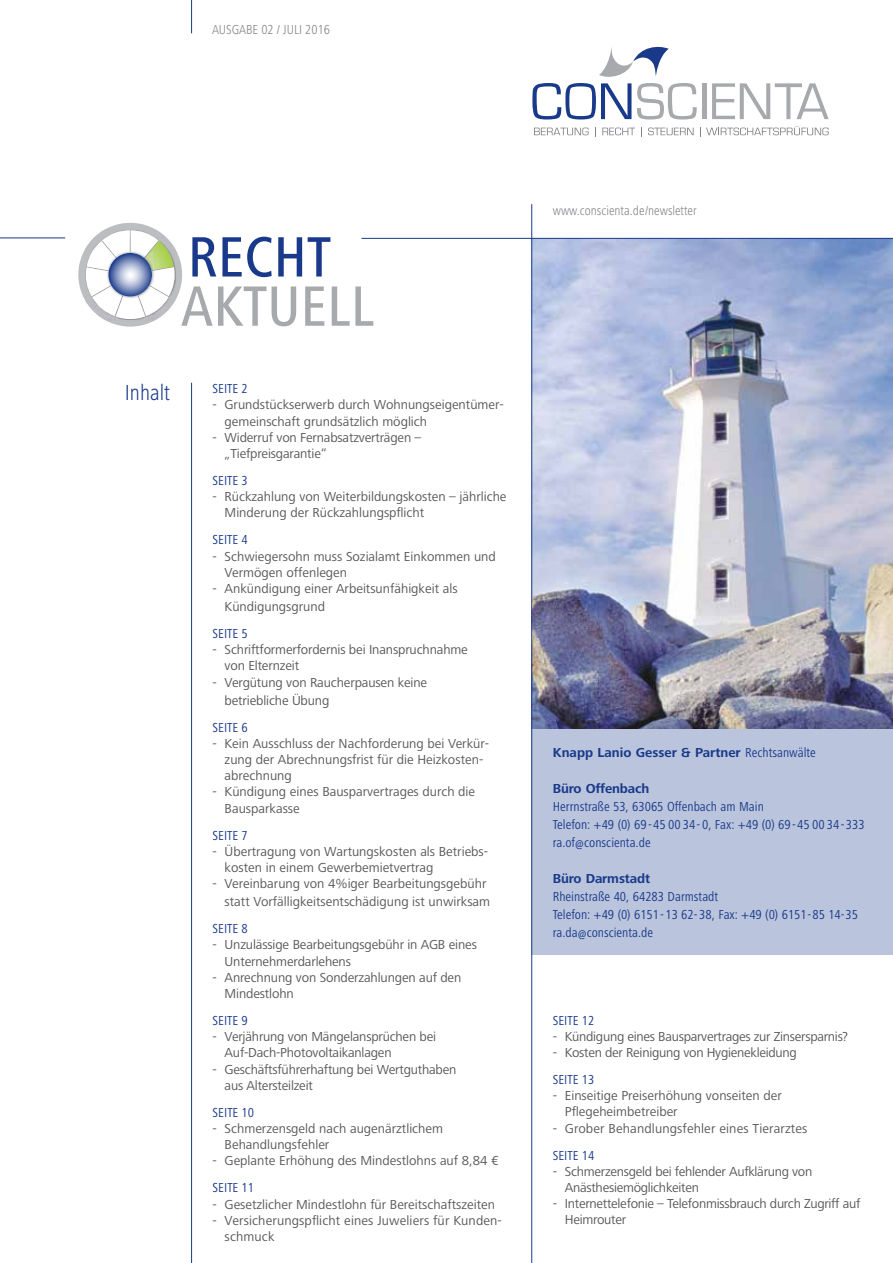
<style>
.page{position:relative;width:893px;height:1263px;background:#fff}
.page>*{position:absolute;margin:0;border:0;box-sizing:border-box;transform-origin:0 0}
.t1{font:500 condensed 58.8px "Frutiger Next LT";color:#a7a9ac}
.t2{font:500 condensed 58.8px "Frutiger Next LT";color:#19398a}
.t3{font:300 condensed 22.5px "Frutiger Next LT";color:#19398a}
.t4{font:13.5px/16.2px "Frutiger Next LT";color:#58595b}
.t5{font:condensed 13.5px/18px "Frutiger Next LT";color:#19398a}
.t6{font:13.5px/16.2px "Frutiger Next LT";letter-spacing:-.02em;color:#58595b}
.t7{font:700 13.5px "Frutiger Next Pro";letter-spacing:-.01em;color:#19398a}
.t8{font:300 condensed 13.5px "Frutiger Next LT";color:#808285}
.s1{font-family:"Frutiger Next LT";font-weight:400;font-stretch:condensed}
</style>
<div class="page">
<hr style="left:191px;top:0;width:1px;height:33px;background:#19398a">
<img style="left:532px;top:239px;width:361px;height:490px">
<div style="left:531px;top:729px;width:362px;height:225px;background:#bac4dc"></div>
<hr style="left:0;top:238px;width:65px;height:1px;background:#19398a">
<svg style="left:78px;top:223px;width:104px;height:104px"></svg>
<img style="left:106px;top:251px;width:48px;height:48px">
<img style="left:131px;top:251px;width:23px;height:23px">
<svg style="left:108px;top:253px;width:44px;height:43px"></svg>
<hr style="left:361px;top:238px;width:532px;height:1px;background:#19398a">
<hr style="left:531px;top:204px;width:1px;height:1059px;background:#19398a">
<hr style="left:703px;top:83px;width:4px;height:36px;background:#a7a9ac">
<svg style="left:712px;top:83px;width:117px;height:36px"></svg>
<svg style="left:534px;top:128px;width:55px;height:7px"></svg>
<svg style="left:602px;top:128px;width:33px;height:7px"></svg>
<svg style="left:648px;top:128px;width:46px;height:7px"></svg>
<svg style="left:700px;top:126px;width:129px;height:11px"></svg>
<svg style="left:532px;top:46px;width:165px;height:73px"></svg>
<hr style="left:191px;top:383px;width:1px;height:880px;background:#19398a">
<p class="t8" style="left:212px;top:22px;width:120px">AUSGABE 02 / JULI 2016</p>
<h1 class="t2" style="left:188px;top:224px;width:145px">RECHT</h1>
<h1 class="t1" style="left:181px;top:274px;width:195px">AKTUELL</h1>
<h2 class="t3" style="left:125px;top:380px;width:47px">Inhalt</h2>
<p class="t5" style="left:213px;top:380px;width:37px">SEITE 2</p>
<p class="t4" style="left:225px;top:397px;width:281px;text-indent:-12px">- Grundstückserwerb durch Wohnungseigentümer&shy;gemeinschaft grundsätzlich möglich</p>
<p class="t4" style="left:225px;top:429px;width:198px;text-indent:-12px">- Widerruf von Fernabsatzverträgen – „Tiefpreisgarantie“</p>
<p class="t5" style="left:213px;top:471px;width:37px">SEITE 3</p>
<p class="t4" style="left:225px;top:489px;width:283px;text-indent:-12px">- Rückzahlung von Weiterbildungskosten – jährliche<br>Minderung der Rückzahlungspflicht</p>
<p class="t5" style="left:213px;top:531px;width:37px">SEITE 4</p>
<p class="t4" style="left:225px;top:548px;width:273px;text-indent:-12px">- Schwiegersohn muss Sozialamt Einkommen und<br>Vermögen offenlegen</p>
<p class="t4" style="left:225px;top:579px;width:234px;line-height:18px;text-indent:-12px">- Ankündigung einer Arbeitsunfähigkeit als<br>Kündigungsgrund</p>
<p class="t5" style="left:213px;top:624px;width:37px">SEITE 5</p>
<p class="t4" style="left:225px;top:642px;width:245px;text-indent:-12px">- Schriftformerfordernis bei Inanspruchnahme von Elternzeit</p>
<p class="t4" style="left:225px;top:673px;width:204px;line-height:18px;text-indent:-12px">- Vergütung von Raucherpausen keine betriebliche Übung</p>
<p class="t5" style="left:213px;top:718px;width:37px">SEITE 6</p>
<p class="t4" style="left:225px;top:735px;width:266px;text-indent:-12px">- Kein Ausschluss der Nachforderung bei Verkür&shy;zung der Abrechnungsfrist für die Heizkosten&shy;abrechnung</p>
<p class="t4" style="left:225px;top:784px;width:252px;text-indent:-12px">- Kündigung eines Bausparvertrages durch die<br>Bausparkasse</p>
<p class="t5" style="left:213px;top:826px;width:37px">SEITE 7</p>
<p class="t4" style="left:225px;top:843px;width:265px;text-indent:-12px">- Übertragung von Wartungskosten als Betriebs&shy;kosten in einem Gewerbemietvertrag</p>
<p class="t4" style="left:213px;top:875px;width:279px;line-height:18px;text-align:right">- Vereinbarung von 4%iger Bearbeitungsgebühr statt Vorfälligkeitsentschädigung ist unwirksam</p>
<p class="t5" style="left:213px;top:920px;width:37px">SEITE 8</p>
<p class="t4" style="left:225px;top:937px;width:254px;text-indent:-12px">- Unzulässige Bearbeitungsgebühr in AGB eines<br>Unternehmerdarlehens</p>
<p class="t4" style="left:225px;top:969px;width:238px;text-indent:-12px">- Anrechnung von Sonderzahlungen auf den<br>Mindestlohn</p>
<p class="t5" style="left:213px;top:1011px;width:37px">SEITE 9</p>
<p class="t4" style="left:225px;top:1029px;width:213px;text-indent:-12px">- Verjährung von Mängelansprüchen bei<br>Auf-Dach-Photovoltaikanlagen</p>
<p class="t4" style="left:225px;top:1061px;width:233px;text-indent:-12px">- Geschäftsführerhaftung bei Wertguthaben aus Altersteilzeit</p>
<p class="t5" style="left:213px;top:1103px;width:43px">SEITE 10</p>
<p class="t4" style="left:225px;top:1120px;width:220px;text-indent:-12px">- Schmerzensgeld nach augenärztlichem<br>Behandlungsfehler</p>
<p class="t4" style="left:213px;top:1153px;width:287px">- Geplante Erhöhung des Mindestlohns auf 8,84 €</p>
<p class="t5" style="left:213px;top:1179px;width:43px">SEITE 11</p>
<p class="t4" style="left:213px;top:1196px;width:284px">- Gesetzlicher Mindestlohn für Bereitschaftszeiten</p>
<p class="t4" style="left:225px;top:1212px;width:279px;text-indent:-12px">- Versicherungspflicht eines Juweliers für Kunden&shy;schmuck</p>
<p class="t8" style="left:553px;top:203px;width:145px">www.conscienta.de/newsletter</p>
<p class="t7" style="left:553px;top:745px;width:264px">Knapp Lanio Gesser &amp; Partner <span class="s1">Rechtsanwälte</span></p>
<p class="t7" style="left:553px;top:781px;width:98px">Büro Offenbach</p>
<p class="t5" style="left:553px;top:798px;width:313px">Herrnstraße 53, 63065 Offenbach am Main<br>Telefon: +49 (0) 69-45 00 34- 0, Fax: +49 (0) 69-45 00 34-333 ra.of@conscienta.de</p>
<p class="t7" style="left:553px;top:871px;width:99px">Büro Darmstadt</p>
<p class="t5" style="left:553px;top:888px;width:307px">Rheinstraße 40, 64283 Darmstadt<br>Telefon: +49 (0) 6151- 13 62- 38, Fax: +49 (0) 6151-85 14-35 ra.da@conscienta.de</p>
<p class="t5" style="left:553px;top:1011px;width:43px">SEITE 12</p>
<p class="t6" style="left:553px;top:1028px;width:297px">- Kündigung eines Bausparvertrages zur Zinsersparnis?</p>
<p class="t6" style="left:553px;top:1044px;width:245px">- Kosten der Reinigung von Hygienekleidung</p>
<p class="t5" style="left:553px;top:1070px;width:43px">SEITE 13</p>
<p class="t4" style="left:565px;top:1088px;width:218px;text-indent:-12px">- Einseitige Preiserhöhung vonseiten der<br>Pflegeheimbetreiber</p>
<p class="t4" style="left:553px;top:1120px;width:256px">- Grober Behandlungsfehler eines Tierarztes</p>
<p class="t5" style="left:553px;top:1146px;width:43px">SEITE 14</p>
<p class="t6" style="left:565px;top:1163px;width:249px;text-indent:-12px">- Schmerzensgeld bei fehlender Aufklärung von<br>Anästhesiemöglichkeiten</p>
<p class="t6" style="left:565px;top:1196px;width:297px;text-indent:-12px">- Internettelefonie – Telefonmissbrauch durch Zugriff auf<br>Heimrouter</p>
</div>
